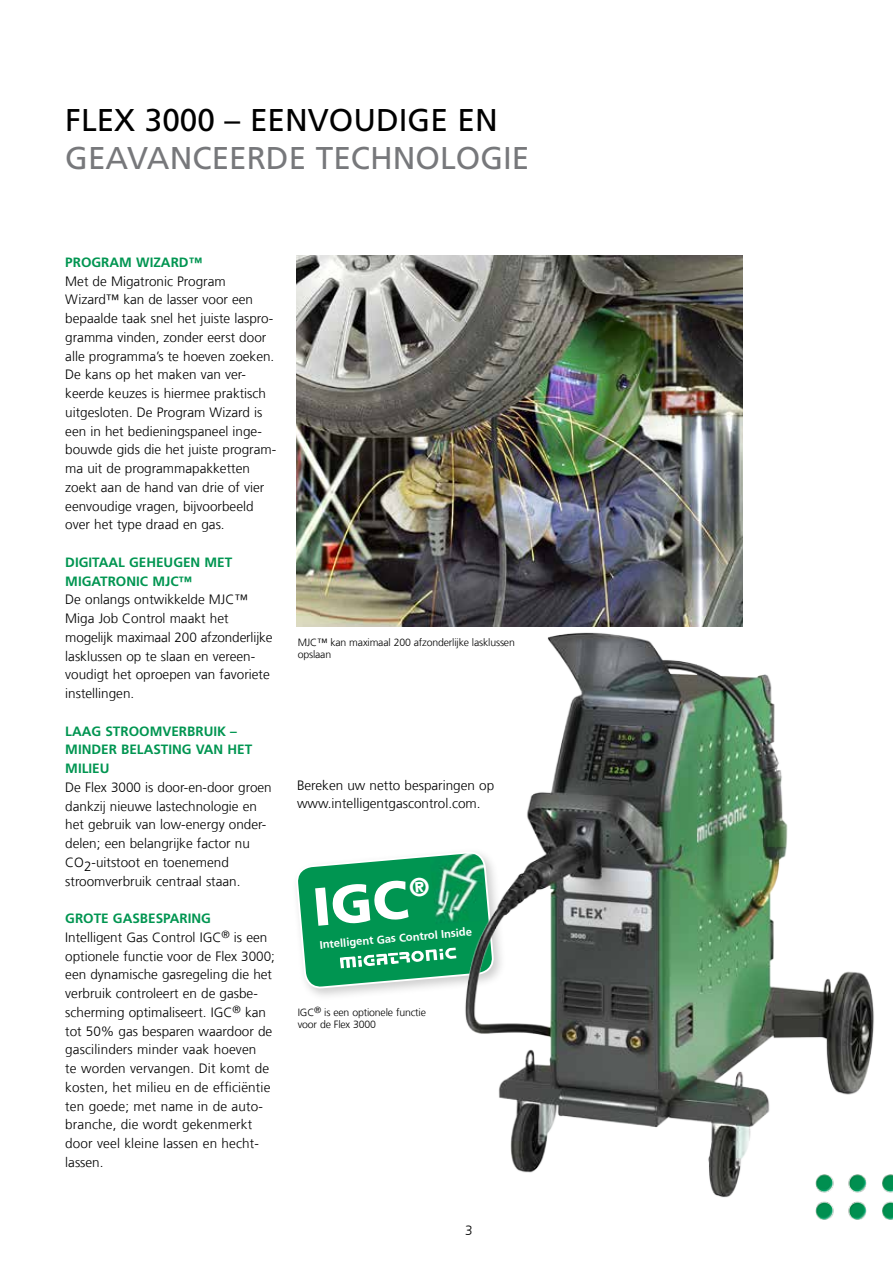
<style>
.page{position:relative;width:893px;height:1263px;background:#fff}
.page>*{position:absolute;margin:0;border:0;box-sizing:border-box;transform-origin:0 0}
.t1{font:900 53.7px "Frutiger LT Pro";color:#fff}
.t2{font:31.5px "Frutiger LT Pro";color:#77787b}
.t3{font:31.5px "Frutiger LT Pro";color:#000}
.t4{font:300 13.5px/18.8px "Frutiger LT Com";color:#000}
.t5{font:700 13.5px/18.8px "Frutiger LT Pro";color:#009551}
.t6{font:700 11.25px "Frutiger LT Pro";color:#fff}
.t7{font:300 10.5px/12.6px "Frutiger LT Com";letter-spacing:-.015em;color:#000}
</style>
<div class="page">
<svg style="left:298px;top:854px;width:157px;height:142px;background:#37aa76"></svg>
<img style="left:296px;top:255px;width:447px;height:371px">
<img style="left:455px;top:623px;width:419px;height:575px">
<img style="left:814px;top:1174px;width:79px;height:46px">
<h2 class="t3" style="left:65px;top:102px;width:434px">FLEX 3000 – EENVOUDIGE EN</h2>
<h2 class="t2" style="left:65px;top:140px;width:466px">GEAVANCEERDE TECHNOLOGIE</h2>
<p class="t5" style="left:65px;top:253px;width:138px">PROGRAM WIZARD™</p>
<p class="t4" style="left:65px;top:272px;width:212px">Met de Migatronic Program<br>Wizard™ kan de lasser voor een bepaalde taak snel het juiste laspro&shy;gramma vinden, zonder eerst door alle programma’s te hoeven zoeken.<br>De kans op het maken van ver&shy;keerde keuzes is hiermee praktisch uitgesloten. De Program Wizard is een in het bedieningspaneel inge&shy;bouwde gids die het juiste program&shy;ma uit de programmapakketten zoekt aan de hand van drie of vier eenvoudige vragen, bijvoorbeeld over het type draad en gas.</p>
<p class="t5" style="left:65px;top:553px;width:168px">DIGITAAL GEHEUGEN MET<br>MIGATRONIC MJC™</p>
<p class="t4" style="left:65px;top:590px;width:209px">De onlangs ontwikkelde MJC™<br>Miga Job Control maakt het mogelijk maximaal 200 afzonderlijke lasklussen op te slaan en vereen&shy;voudigt het oproepen van favoriete instellingen.</p>
<p class="t5" style="left:65px;top:722px;width:188px">LAAG STROOMVERBRUIK –<br>MINDER BELASTING VAN HET<br>MILIEU</p>
<p class="t4" style="left:65px;top:778px;width:208px">De Flex 3000 is door-en-door groen dankzij nieuwe lastechnologie en het gebruik van low-energy onder&shy;delen; een belangrijke factor nu<br>CO2-uitstoot en toenemend stroomverbruik centraal staan.</p>
<p class="t5" style="left:65px;top:909px;width:147px">GROTE GASBESPARING</p>
<p class="t4" style="left:65px;top:928px;width:211px">Intelligent Gas Control IGC<sup>®</sup> is een optionele functie voor de Flex 3000; een dynamische gasregeling die het verbruik controleert en de gasbe&shy;scherming optimaliseert. IGC<sup>®</sup> kan tot 50% gas besparen waardoor de gascilinders minder vaak hoeven<br>te worden vervangen. Dit komt de kosten, het milieu en de efficiëntie ten goede; met name in de auto&shy;branche, die wordt gekenmerkt door veel kleine lassen en hecht&shy;lassen.</p>
<p class="t7" style="left:298px;top:636px;width:219px">MJC™ kan maximaal 200 afzonderlijke lasklussen opslaan</p>
<p class="t4" style="left:297px;top:776px;width:199px">Bereken uw netto besparingen op www.intelligentgascontrol.com.</p>
<h1 class="t1" style="left:310px;top:875px;width:120px;rotate:-5deg">IGC<sup>®</sup></h1>
<p class="t6" style="left:319px;top:938px;width:154px;rotate:-5deg">Intelligent Gas Control Inside</p>
<p class="t7" style="left:298px;top:1006px;width:130px">IGC<sup>®</sup> is een optionele functie voor de Flex 3000</p>
<p class="t4" style="left:465px;top:1221px;width:9px">3</p>
</div>
